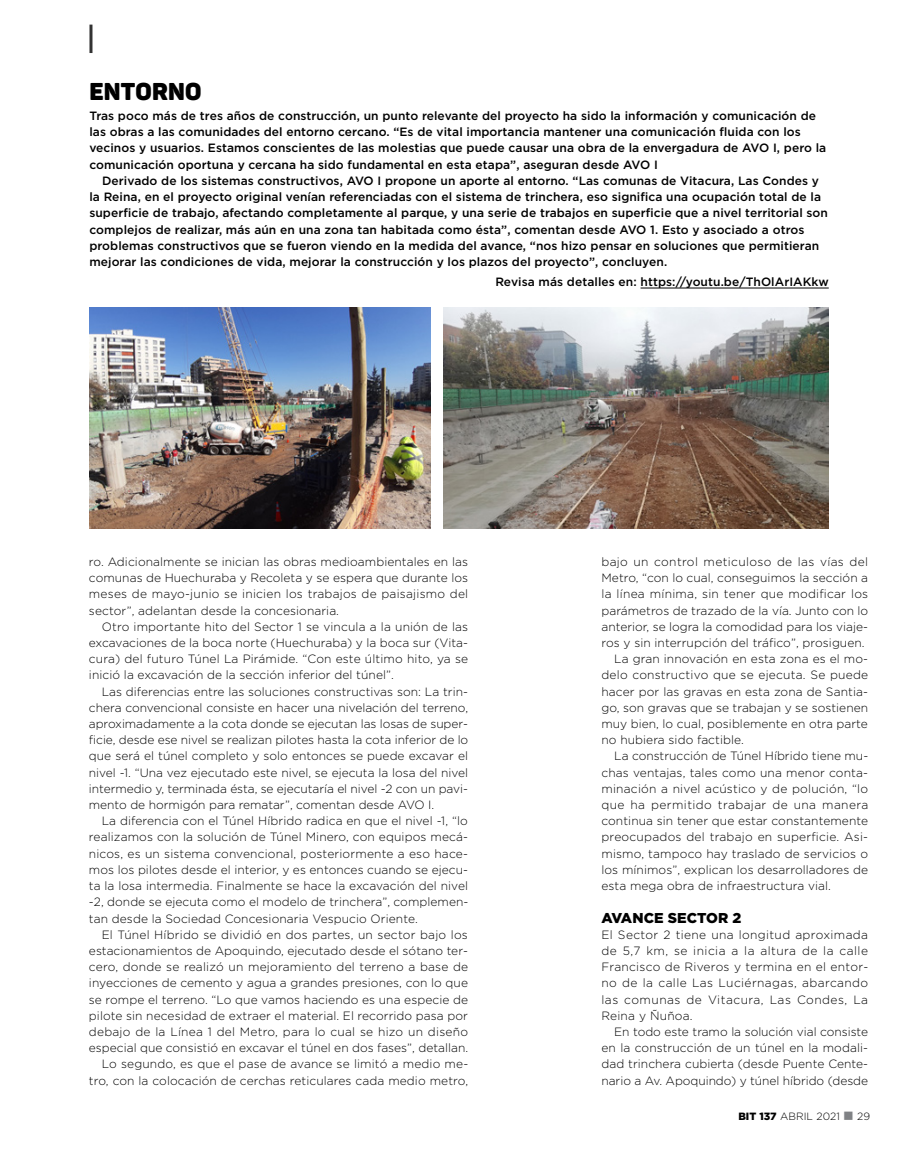
<style>
.page{position:relative;width:915px;height:1170px;background:#fff}
.page>*{position:absolute;margin:0;border:0;box-sizing:border-box;transform-origin:0 0}
.t1{font:24px "Panton Black Caps";letter-spacing:.01em;color:#000}
.t2{font:900 14.25px "Gotham";letter-spacing:.005em;color:#000}
.t3{font:300 12px/16.2px "Gotham";letter-spacing:.005em;color:#000;text-align:justify}
.t4{font:500 12px/16.2px "Gotham";letter-spacing:.005em;color:#000}
.t5{font:300 10.5px "Gotham";letter-spacing:.005em;color:#000}
.s1{font-weight:900}
.s2{color:#808285}
</style>
<div class="page">
<hr style="left:640px;top:288px;width:188px;height:1px;background:#000">
<img style="left:89px;top:307px;width:342px;height:221px">
<img style="left:443px;top:307px;width:385px;height:221px">
<hr style="left:89px;top:25px;width:3px;height:28px;background:#333">
<h1 class="t1" style="left:89px;top:76px;width:112px">ENTORNO</h1>
<p class="t4" style="left:89px;top:107px;width:738px">Tras poco más de tres años de construcción, un punto relevante del proyecto ha sido la información y comunicación de las obras a las comunidades del entorno cercano. “Es de vital importancia mantener una comunicación fluida con los vecinos y usuarios. Estamos conscientes de las molestias que puede causar una obra de la envergadura de AVO I, pero la comunicación oportuna y cercana ha sido fundamental en esta etapa”, aseguran desde AVO I</p>
<p class="t4" style="left:89px;top:172px;width:740px;text-indent:13px">Derivado de los sistemas constructivos, AVO I propone un aporte al entorno. “Las comunas de Vitacura, Las Condes y la Reina, en el proyecto original venían referenciadas con el sistema de trinchera, eso significa una ocupación total de la superficie de trabajo, afectando completamente al parque, y una serie de trabajos en superficie que a nivel territorial son complejos de realizar, más aún en una zona tan habitada como ésta”, comentan desde AVO 1. Esto y asociado a otros problemas constructivos que se fueron viendo en la medida del avance, “nos hizo pensar en soluciones que permitieran mejorar las condiciones de vida, mejorar la construcción y los plazos del proyecto”, concluyen.</p>
<p class="t4" style="left:495px;top:274px;width:335px">Revisa más detalles en: https://youtu.be/ThOlArIAKkw</p>
<p class="t3" style="left:89px;top:553px;width:380px">ro. Adicionalmente se inician las obras medioambientales en las comunas de H uechuraba y Recoleta y se espera que durante los meses de mayo-junio se inicien los trabajos de paisajismo del sector”, adelantan desde la concesionaria.</p>
<p class="t3" style="left:89px;top:618px;width:380px;text-indent:13px">Otro importante hito del Sector 1 se vincula a la unión de las excavaciones de la boca norte (H uechuraba) y la boca sur (Vita&shy;cura) del futuro Túnel La Pirámide. “Con este último hito, ya se inició la excavación de la sección inferior del túnel”.</p>
<p class="t3" style="left:89px;top:683px;width:381px;text-indent:13px">Las diferencias entre las soluciones constructivas son: La trin&shy;chera convencional consiste en hacer una nivelación del terreno, aproximadamente a la cota donde se ejecutan las losas de super&shy;ficie, desde ese nivel se realizan pilotes hasta la cota inferior de lo que será el túnel completo y solo entonces se puede excavar el nivel -1. “U na vez ejecutado este nivel, se ejecuta la losa del nivel intermedio y, terminada ésta, se ejecutaría el nivel -2 con un pavi&shy;mento de hormigón para rematar”, comentan desde AVO</p>
<p class="t3" style="left:428px;top:796px;width:7px">I.</p>
<p class="t3" style="left:102px;top:812px;width:367px">La diferencia con el Túnel H íbrido radica en que el nivel -1, “lo</p>
<p class="t3" style="left:89px;top:828px;width:380px">realizamos con la solución de Túnel M inero, con equipos mecá-</p>
<p class="t3" style="left:89px;top:845px;width:380px">nicos, es un sistema convencional, posteriormente a eso hace-</p>
<p class="t3" style="left:89px;top:861px;width:380px">mos los pilotes desde el interior, y es entonces cuando se ejecu-</p>
<p class="t3" style="left:89px;top:877px;width:380px">ta la losa intermedia. Finalmente se hace la excavación del nivel</p>
<p class="t3" style="left:89px;top:893px;width:381px">-2, donde se ejecuta como el modelo de trinchera”, complemen-</p>
<p class="t3" style="left:89px;top:909px;width:330px">tan desde la Sociedad Concesionaria Vespucio Oriente.</p>
<p class="t3" style="left:102px;top:926px;width:367px">El Túnel H íbrido se dividió en dos partes, un sector bajo los</p>
<p class="t3" style="left:89px;top:942px;width:380px">estacionamientos de Apoquindo, ejecutado desde el sótano ter-</p>
<p class="t3" style="left:89px;top:958px;width:380px">cero, donde se realizó un mejoramiento del terreno a base de</p>
<p class="t3" style="left:89px;top:974px;width:380px">inyecciones de cemento y agua a grandes presiones, con lo que</p>
<p class="t3" style="left:89px;top:990px;width:380px">se rompe el terreno. “Lo que vamos haciendo es una especie de</p>
<p class="t3" style="left:89px;top:1007px;width:380px">pilote sin necesidad de extraer el material. El recorrido pasa por</p>
<p class="t3" style="left:89px;top:1023px;width:380px">debajo de la Línea 1 del Metro, para lo cual se hizo un diseño</p>
<p class="t3" style="left:89px;top:1039px;width:380px">especial que consistió en excavar el túnel en dos fases”, detallan.</p>
<p class="t3" style="left:102px;top:1055px;width:368px">Lo segundo, es que el pase de avance se limitó a medio me-</p>
<p class="t3" style="left:89px;top:1071px;width:380px">tro, con la colocación de cerchas reticulares cada medio metro,</p>
<p class="t3" style="left:601px;top:553px;width:268px">bajo un control meticuloso de las vías del</p>
<p class="t3" style="left:601px;top:569px;width:268px">Metro, “con lo cual, conseguimos la sección a</p>
<p class="t3" style="left:601px;top:585px;width:268px">la línea mínima, sin tener que modificar los</p>
<p class="t3" style="left:601px;top:602px;width:268px">parámetros de trazado de la vía. Junto con lo</p>
<p class="t3" style="left:601px;top:618px;width:268px">anterior, se logra la comodidad para los viaje-</p>
<p class="t3" style="left:601px;top:634px;width:264px">ros y sin interrupción del tráfico”, prosiguen.</p>
<p class="t3" style="left:614px;top:650px;width:255px">La gran innovación en esta zona es el mo-</p>
<p class="t3" style="left:601px;top:666px;width:268px">delo constructivo que se ejecuta. Se puede</p>
<p class="t3" style="left:601px;top:683px;width:268px">hacer por las gravas en esta zona de Santia-</p>
<p class="t3" style="left:601px;top:699px;width:268px">go, son gravas que se trabajan y se sostienen</p>
<p class="t3" style="left:601px;top:715px;width:268px">muy bien, lo cual, posiblemente en otra parte</p>
<p class="t3" style="left:601px;top:731px;width:144px">no hubiera sido factible.</p>
<p class="t3" style="left:614px;top:747px;width:255px">La construcción de Túnel H íbrido tiene mu-</p>
<p class="t3" style="left:601px;top:764px;width:268px">chas ventajas, tales como una menor conta-</p>
<p class="t3" style="left:601px;top:780px;width:268px">minación a nivel acústico y de polución, “lo</p>
<p class="t3" style="left:601px;top:796px;width:268px">que ha permitido trabajar de una manera</p>
<p class="t3" style="left:601px;top:812px;width:268px">continua sin tener que estar constantemente</p>
<p class="t3" style="left:601px;top:828px;width:268px">preocupados del trabajo en superficie. Asi-</p>
<p class="t3" style="left:601px;top:845px;width:268px">mismo, tampoco hay traslado de servicios o</p>
<p class="t3" style="left:601px;top:861px;width:268px">los mínimos”, explican los desarrolladores de</p>
<p class="t3" style="left:601px;top:877px;width:231px">esta mega obra de infraestructura vial.</p>
<p class="t2" style="left:601px;top:907px;width:141px">AVANCE SECTOR 2</p>
<p class="t3" style="left:601px;top:926px;width:268px">El Sector 2 tiene una longitud aproximada de 5,7 km, se inicia a la altura de la calle Francisco de Riveros y termina en el entor&shy;no de la calle Las Luciérnagas, abarcando las comunas de Vitacura, Las Condes, La Reina y Ñuñoa.</p>
<p class="t3" style="left:601px;top:1023px;width:268px;text-indent:13px">En todo este tramo la solución vial consiste en la construcción de un túnel en la modali&shy;dad trinchera cubierta (desde Puente Cente&shy;nario a Av. Apoquindo) y túnel híbrido (desde</p>
<p class="t5" style="left:738px;top:1109px;width:133px"><span class="s1">BIT 137</span> abril 2021 <span class="s2">■</span> 29</p>
</div>
